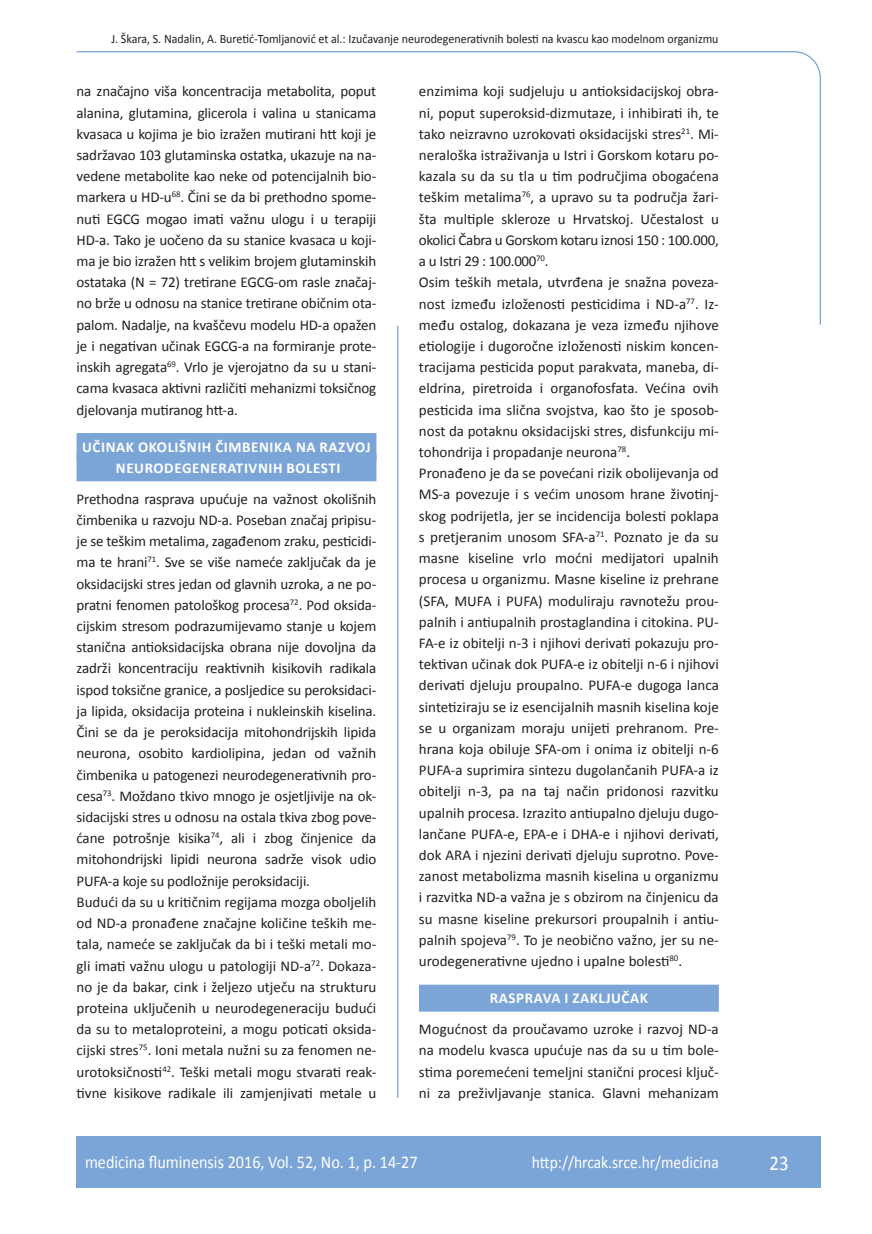
<style>
.page{position:relative;width:872px;height:1234px;background:#fff}
.page>*{position:absolute;margin:0;border:0;box-sizing:border-box;transform-origin:0 0}
.t1{font:21px "Calibri";color:#fff;scale:.9 1}
.t2{font:18px "Calibri";color:#fff;scale:.9 1}
.t3{font:17.25px "Calibri";color:#fff;scale:.9 1}
.t4{font:15px/21.1px "Calibri";color:#231f20;text-align:justify}
.t5{font:700 15px/21.1px "Calibri";letter-spacing:.04em;color:#fff;text-align:center}
.t6{font:12.75px "Calibri";color:#231f20;scale:.94 1}
</style>
<div class="page">
<svg style="left:76px;top:51px;width:745px;height:275px"></svg>
<hr style="left:397px;top:325px;width:1px;height:772px;background:#7ca5d7">
<div style="left:77px;top:1135px;width:744px;height:51px;background:#7ca5d7"></div>
<div style="left:77px;top:433px;width:299px;height:27px;background:#7ca5d7"></div>
<div style="left:77px;top:454px;width:299px;height:27px;background:#7ca5d7"></div>
<div style="left:419px;top:984px;width:300px;height:27px;background:#7ca5d7"></div>
<p class="t6" style="left:111px;top:30px;width:647px">J. Škara, S. Nadalin, A. Buretić-Tomljanović et al.: Izučavanje neurodegenerativnih bolesti na kvascu kao modelnom organizmu</p>
<p class="t4" style="left:77px;top:80px;width:301px">na značajno viša koncentracija metabolita, poput alanina, glutamina, glicerola i valina u stanicama kvasaca u kojima je bio izražen mutirani htt koji je sadržavao 103 glutaminska ostatka, ukazuje na na&shy;vedene metabolite kao neke od potencijalnih bio&shy;markera u HD-u<sup>68</sup>. Čini se da bi prethodno spome&shy;nuti EGCG mogao imati važnu ulogu i u terapiji HD-a. Tako je uočeno da su stanice kvasaca u koji&shy;ma je bio izražen htt s velikim brojem glutaminskih ostataka (N = 72) tretirane EGCG-om rasle značaj&shy;no brže u odnosu na stanice tretirane običnim ota&shy;palom. Nadalje, na kvaščevu modelu HD-a opažen je i negativan učinak EGCG-a na formiranje prote&shy;inskih agregata<sup>69</sup>. Vrlo je vjerojatno da su u stani&shy;cama kvasaca aktivni različiti mehanizmi toksičnog djelovanja mutiranog htt-a.</p>
<p class="t5" style="left:82px;top:435px;width:290px">UČINAK OKOLIŠNIH ČIMBENIKA NA RAZVOJ<br>NEURODEGENERATIVNIH BOLESTI</p>
<p class="t4" style="left:77px;top:487px;width:301px;text-align:left">Prethodna rasprava upućuje na važnost okolišnih čimbenika u razvoju ND-a. Poseban značaj pripisu&shy;je se teškim metalima, zagađenom zraku, pesticidi&shy;ma te hrani<sup>71</sup>. Sve se više nameće zaključak da je oksidacijski stres jedan od glavnih uzroka, a ne po&shy;pratni fenomen patološkog procesa<sup>72</sup>. Pod oksida&shy;cijskim stresom podrazumijevamo stanje u kojem stanična antioksidacijska obrana nije dovoljna da zadrži koncentraciju reaktivnih kisikovih radikala ispod toksične granice, a posljedice su peroksidaci&shy;ja lipida, oksidacija proteina i nukleinskih kiselina.<br>Čini se da je peroksidacija mitohondrijskih lipida neurona, osobito kardiolipina, jedan od važnih čimbenika u patogenezi neurodegenerativnih pro&shy;cesa<sup>73</sup>. Moždano tkivo mnogo je osjetljivije na ok&shy;sidacijski stres u odnosu na ostala tkiva zbog pove&shy;ćane potrošnje kisika<sup>74</sup>, ali i zbog činjenice da mitohondrijski lipidi neurona sadrže visok udio PUFA-a koje su podložnije peroksidaciji.<br>Budući da su u kritičnim regijama mozga oboljelih od ND-a pronađene značajne količine teških me&shy;tala, nameće se zaključak da bi i teški metali mo&shy;gli imati važnu ulogu u patologiji ND-a<sup>72</sup>. Dokaza&shy;no je da bakar, cink i željezo utječu na strukturu proteina uključenih u neurodegeneraciju budući da su to metaloproteini, a mogu poticati oksida&shy;cijski stres<sup>75</sup>. Ioni metala nužni su za fenomen ne&shy;urotoksičnosti<sup>42</sup>. Teški metali mogu stvarati reak&shy;tivne kisikove radikale ili zamjenjivati metale u</p>
<p class="t4" style="left:419px;top:80px;width:301px;text-align:left">enzimima koji sudjeluju u antioksidacijskoj obra&shy;ni, poput superoksid-dizmutaze, i inhibirati ih, te tako neizravno uzrokovati oksidacijski stres<sup>21</sup>. Mi&shy;neraloška istraživanja u Istri i Gorskom kotaru po&shy;kazala su da su tla u tim područjima obogaćena teškim metalima<sup>76</sup>, a upravo su ta područja žari&shy;šta multiple skleroze u Hrvatskoj. Učestalost u okolici Čabra u Gorskom kotaru iznosi 150 : 100.000, a u Istri 29 : 100.000<sup>70</sup>.<br>Osim teških metala, utvrđena je snažna poveza&shy;nost između izloženosti pesticidima i ND-a<sup>77</sup>. Iz&shy;među ostalog, dokazana je veza između njihove etiologije i dugoročne izloženosti niskim koncen&shy;tracijama pesticida poput parakvata, maneba, di&shy;eldrina, piretroida i organofosfata. Većina ovih pesticida ima slična svojstva, kao što je sposob&shy;nost da potaknu oksidacijski stres, disfunkciju mi&shy;tohondrija i propadanje neurona<sup>78</sup>.<br>Pronađeno je da se povećani rizik obolijevanja od MS-a povezuje i s većim unosom hrane životinj&shy;skog podrijetla, jer se incidencija bolesti poklapa s pretjeranim unosom SFA-a<sup>71</sup>. Poznato je da su masne kiseline vrlo moćni medijatori upalnih procesa u organizmu. Masne kiseline iz prehrane (SFA, MUFA i PUFA) moduliraju ravnotežu prou&shy;palnih i antiupalnih prostaglandina i citokina. PU-FA-e iz obitelji n-3 i njihovi derivati pokazuju pro&shy;tektivan učinak dok PUFA-e iz obitelji n-6 i njihovi derivati djeluju proupalno. PUFA-e dugoga lanca sintetiziraju se iz esencijalnih masnih kiselina koje se u organizam moraju unijeti prehranom. Pre&shy;hrana koja obiluje SFA-om i onima iz obitelji n-6<br>PUFA-a suprimira sintezu dugolančanih PUFA-a iz obitelji n-3, pa na taj način pridonosi razvitku upalnih procesa. Izrazito antiupalno djeluju dugo&shy;lančane PUFA-e, EPA-e i DHA-e i njihovi derivati, dok ARA i njezini derivati djeluju suprotno. Pove&shy;zanost metabolizma masnih kiselina u organizmu i razvitka ND-a važna je s obzirom na činjenicu da su masne kiseline prekursori proupalnih i antiu&shy;palnih spojeva<sup>79</sup>. To je neobično važno, jer su ne&shy;urodegenerativne ujedno i upalne bolesti<sup>80</sup>.</p>
<p class="t5" style="left:490px;top:986px;width:160px">RASPRAVA I ZAKLJUČAK</p>
<p class="t4" style="left:419px;top:1017px;width:301px">Mogućnost da proučavamo uzroke i razvoj ND-a na modelu kvasca upućuje nas da su u tim bole&shy;stima poremećeni temeljni stanični procesi ključ&shy;ni za preživljavanje stanica. Glavni mehanizam</p>
<p class="t2" style="left:85px;top:1150px;width:371px">medicina fluminensis 2016, Vol. 52, No. 1, p. 14-27</p>
<p class="t3" style="left:532px;top:1151px;width:209px">http://hrcak.srce.hr/medicina</p>
<h1 class="t1" style="left:769px;top:1149px;width:23px">23</h1>
</div>
